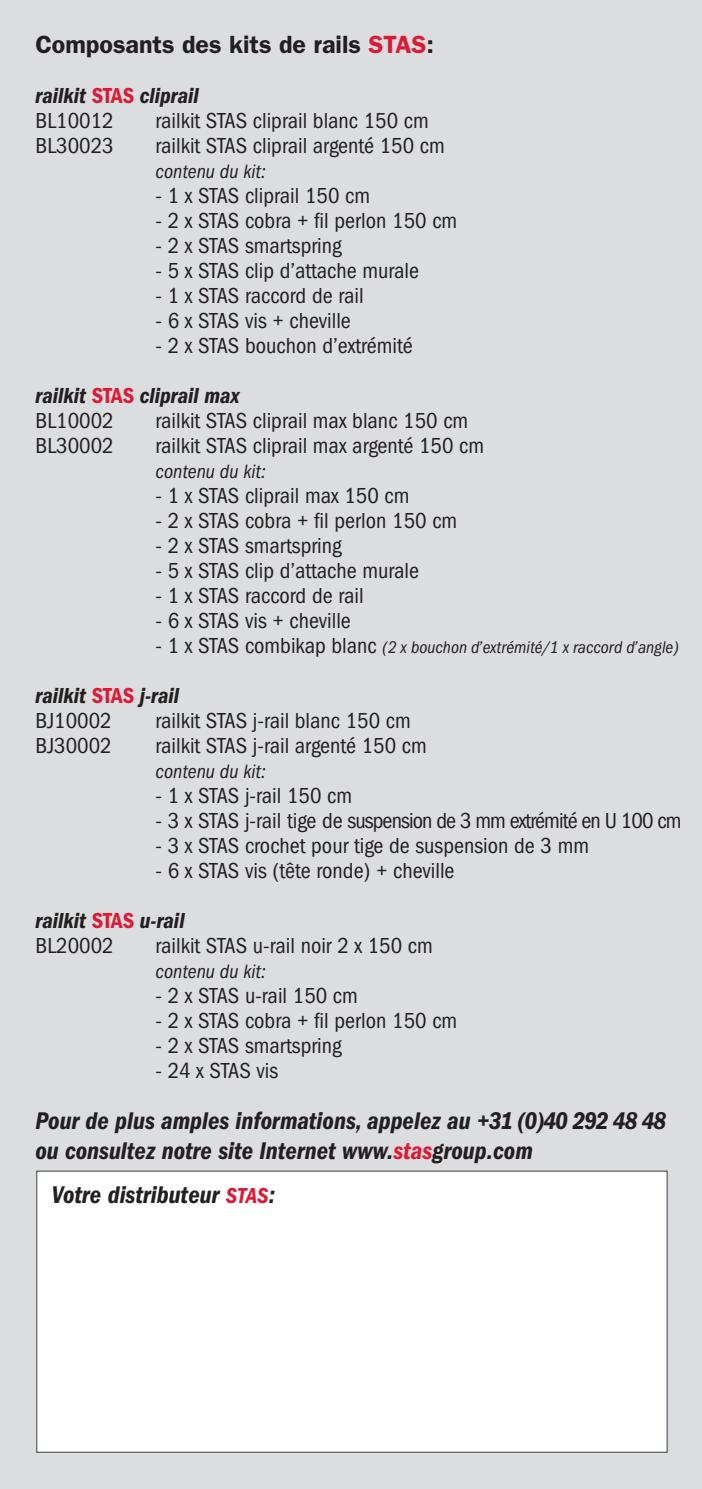
<style>
.page{position:relative;width:702px;height:1489px;background:#fff}
.page>*{position:absolute;margin:0;border:0;box-sizing:border-box;transform-origin:0 0}
.Uitvultekst{font:25px/30px "ITC Franklin Gothic Std Dm Cd It";color:#231f20}
.Uitvultekst-2{font:600 25px "ITC Franklin Gothic Std";color:#231f20}
.Standaard{font:25px "ITC Franklin Gothic Std Dm Cd It";color:#231f20}
.Uitvultekst-3{font:condensed 22.5px "ITC Franklin Gothic Std";color:#231f20}
.Uitvultekst-4{font:22.5px "ITC Franklin Gothic Std Dm Cd It";color:#231f20}
.Uitvultekst-5{font:condensed 22.5px "ITC Franklin Gothic Std";letter-spacing:-.04em;color:#231f20}
.Uitvultekst-6{font:italic condensed 20px "ITC Franklin Gothic Std";color:#231f20}
.Uitvultekst-7{font:italic condensed 17.5px "ITC Franklin Gothic Std";color:#231f20}
.s1{color:#dc1a36}
.s2{font-family:"ITC Franklin Gothic Std Dm Cd";color:#dc1a36}
.s3{font-style:normal;font-size:22.5px}
.s4{font-size:22.5px;color:#dc1a36}
</style>
<div class="page">
<div style="left:0;top:0;width:702px;height:1488px;background:#dcdddf"></div>
<div style="left:37px;top:1171px;width:630px;height:281px;background:#fff"></div>
<div style="left:36px;top:1170px;width:631px;height:282px;border:1px solid #5d6067"></div>
<p class="Uitvultekst-2" style="left:35px;top:29px;width:400px">Composants des kits de rails <span class="s1">STAS</span>:</p>
<p class="Uitvultekst-4" style="left:35px;top:82px;width:165px">railkit <span class="s2">STAS</span> cliprail</p>
<p class="Uitvultekst-3" style="left:35px;top:107px;width:80px">BL10012</p>
<p class="Uitvultekst-3" style="left:155px;top:107px;width:275px">railkit STAS cliprail blanc 150 cm</p>
<p class="Uitvultekst-3" style="left:35px;top:132px;width:80px">BL30023</p>
<p class="Uitvultekst-3" style="left:155px;top:132px;width:291px">railkit STAS cliprail argenté 150 cm</p>
<p class="Uitvultekst-6" style="left:155px;top:160px;width:112px">contenu du kit:</p>
<p class="Uitvultekst-3" style="left:155px;top:182px;width:216px">- 1 x STAS cliprail 150 cm</p>
<p class="Uitvultekst-3" style="left:155px;top:207px;width:303px">- 2 x STAS cobra + fil perlon 150 cm</p>
<p class="Uitvultekst-3" style="left:155px;top:232px;width:188px">- 2 x STAS smartspring</p>
<p class="Uitvultekst-3" style="left:155px;top:257px;width:265px">- 5 x STAS clip d’attache murale</p>
<p class="Uitvultekst-3" style="left:155px;top:282px;width:209px">- 1 x STAS raccord de rail</p>
<p class="Uitvultekst-3" style="left:155px;top:307px;width:197px">- 6 x STAS vis + cheville</p>
<p class="Uitvultekst-3" style="left:155px;top:332px;width:259px">- 2 x STAS bouchon d’extrémité</p>
<p class="Uitvultekst-4" style="left:35px;top:382px;width:206px">railkit <span class="s2">STAS</span> cliprail max</p>
<p class="Uitvultekst-3" style="left:35px;top:407px;width:80px">BL10002</p>
<p class="Uitvultekst-3" style="left:155px;top:407px;width:314px">railkit STAS cliprail max blanc 150 cm</p>
<p class="Uitvultekst-3" style="left:35px;top:432px;width:80px">BL30002</p>
<p class="Uitvultekst-3" style="left:155px;top:432px;width:330px">railkit STAS cliprail max argenté 150 cm</p>
<p class="Uitvultekst-6" style="left:155px;top:460px;width:112px">contenu du kit:</p>
<p class="Uitvultekst-3" style="left:155px;top:482px;width:255px">- 1 x STAS cliprail max 150 cm</p>
<p class="Uitvultekst-3" style="left:155px;top:507px;width:303px">- 2 x STAS cobra + fil perlon 150 cm</p>
<p class="Uitvultekst-3" style="left:155px;top:532px;width:188px">- 2 x STAS smartspring</p>
<p class="Uitvultekst-3" style="left:155px;top:557px;width:265px">- 5 x STAS clip d’attache murale</p>
<p class="Uitvultekst-3" style="left:155px;top:582px;width:209px">- 1 x STAS raccord de rail</p>
<p class="Uitvultekst-3" style="left:155px;top:607px;width:197px">- 6 x STAS vis + cheville</p>
<p class="Uitvultekst-7" style="left:155px;top:637px;width:524px"><span class="s3">- 1 x STAS combikap blanc</span> (2 x bouchon d’extrémité/1 x raccord d’angle)</p>
<p class="Uitvultekst-4" style="left:35px;top:682px;width:145px">railkit <span class="s2">STAS</span> j-rail</p>
<p class="Uitvultekst-3" style="left:35px;top:707px;width:78px">BJ10002</p>
<p class="Uitvultekst-3" style="left:155px;top:707px;width:257px">railkit STAS j-rail blanc 150 cm</p>
<p class="Uitvultekst-3" style="left:35px;top:732px;width:78px">BJ30002</p>
<p class="Uitvultekst-3" style="left:155px;top:732px;width:273px">railkit STAS j-rail argenté 150 cm</p>
<p class="Uitvultekst-6" style="left:155px;top:760px;width:112px">contenu du kit:</p>
<p class="Uitvultekst-3" style="left:155px;top:782px;width:198px">- 1 x STAS j-rail 150 cm</p>
<p class="Uitvultekst-5" style="left:155px;top:807px;width:527px">- 3 x STAS j-rail tige de suspension de 3 mm extrémité en U 100 cm</p>
<p class="Uitvultekst-3" style="left:155px;top:832px;width:435px">- 3 x STAS crochet pour tige de suspension de 3 mm</p>
<p class="Uitvultekst-3" style="left:155px;top:857px;width:300px">- 6 x STAS vis (tête ronde) + cheville</p>
<p class="Uitvultekst-4" style="left:35px;top:907px;width:151px">railkit <span class="s2">STAS</span> u-rail</p>
<p class="Uitvultekst-3" style="left:35px;top:932px;width:80px">BL20002</p>
<p class="Uitvultekst-3" style="left:155px;top:932px;width:279px">railkit STAS u-rail noir 2 x 150 cm</p>
<p class="Uitvultekst-6" style="left:155px;top:960px;width:112px">contenu du kit:</p>
<p class="Uitvultekst-3" style="left:155px;top:982px;width:204px">- 2 x STAS u-rail 150 cm</p>
<p class="Uitvultekst-3" style="left:155px;top:1007px;width:303px">- 2 x STAS cobra + fil perlon 150 cm</p>
<p class="Uitvultekst-3" style="left:155px;top:1032px;width:188px">- 2 x STAS smartspring</p>
<p class="Uitvultekst-3" style="left:155px;top:1057px;width:124px">- 24 x STAS vis</p>
<p class="Uitvultekst" style="left:35px;top:1105px;width:632px">Pour de plus amples informations, appelez au +31 (0)40 292 48 48 ou consultez notre site Internet www.<span class="s1">stas</span>group.com</p>
<p class="Standaard" style="left:51px;top:1180px;width:225px">Votre distributeur <span class="s4">STAS</span>:</p>
</div>
